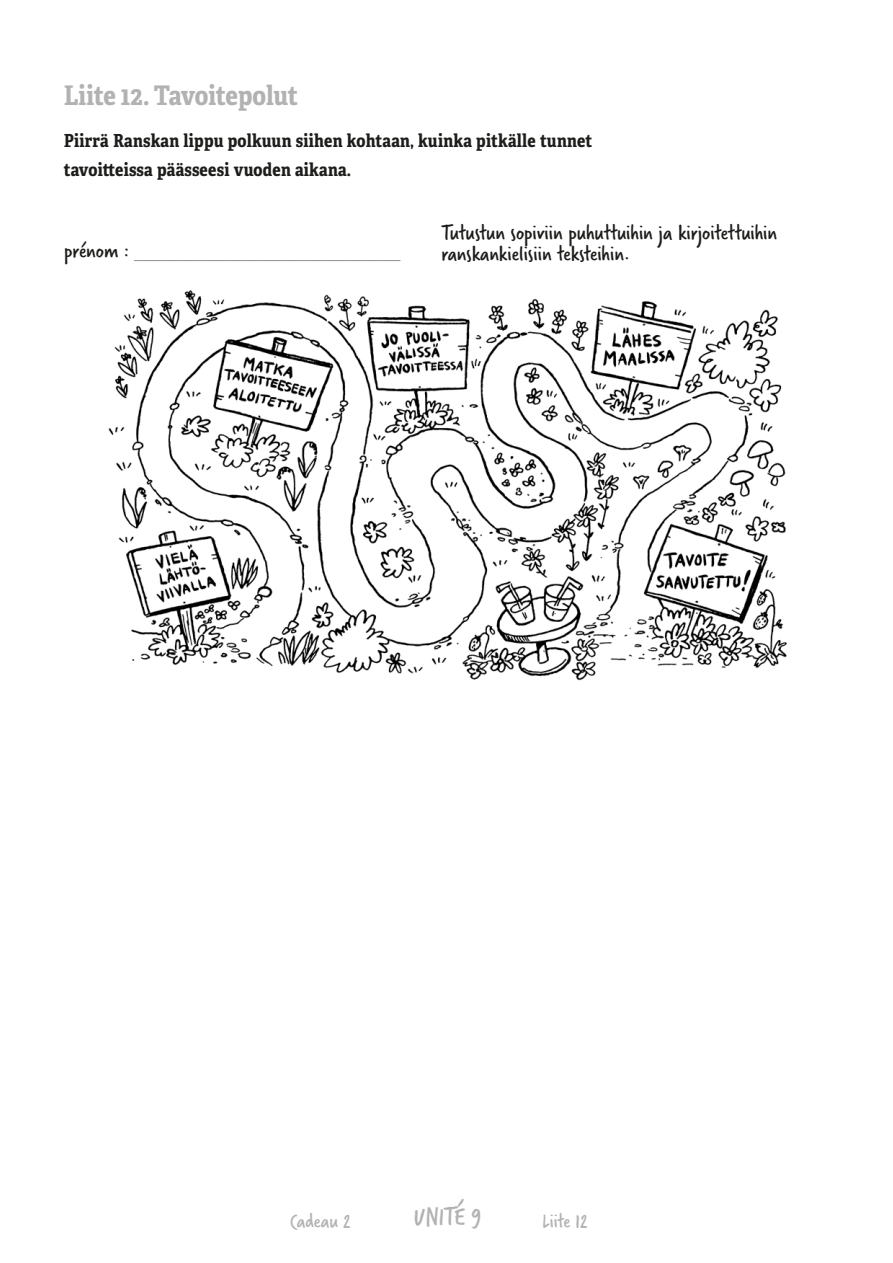
<style>
.page{position:relative;width:893px;height:1263px;background:#fff}
.page>*{position:absolute;margin:0;border:0;box-sizing:border-box;transform-origin:0 0}
.t1{font:700 27px "Adelle Condensed";letter-spacing:-.01em;color:#b2b2b2}
.t2{font:27px "Verveine";color:#b2b2b2}
.t3{font:22.5px/21px "Verveine";color:#1d1d1b}
.t4{font:22.5px "Adelle Condensed Th";color:#878787}
.t5{font:21px "Verveine";color:#b2b2b2}
.t6{font:700 18px/29px "Adelle Condensed";letter-spacing:.01em;color:#1d1d1b}
.s1{font-family:"Verveine";color:#1d1d1b}
</style>
<div class="page">
<img style="left:108px;top:290px;width:679px;height:391px">
<h1 class="t1" style="left:64px;top:76px;width:236px">Liite 12. Tavoitepolut</h1>
<p class="t6" style="left:64px;top:125px;width:530px">Piirrä Ranskan lippu polkuun siihen kohtaan, kuinka pitkälle tunnet tavoitteissa päässeesi vuoden aikana.</p>
<p class="t4" style="left:64px;top:233px;width:338px"><span class="s1">prénom :</span> _____________________________</p>
<p class="t3" style="left:442px;top:222px;width:337px">Tutustun sopiviin puhuttuihin ja kirjoitettuihin ranskankielisiin teksteihin.</p>
<p class="t5" style="left:290px;top:1206px;width:62px">Cadeau 2</p>
<h1 class="t2" style="left:414px;top:1198px;width:69px">UNITÉ 9</h1>
<p class="t5" style="left:542px;top:1206px;width:47px">Liite 12</p>
</div>
